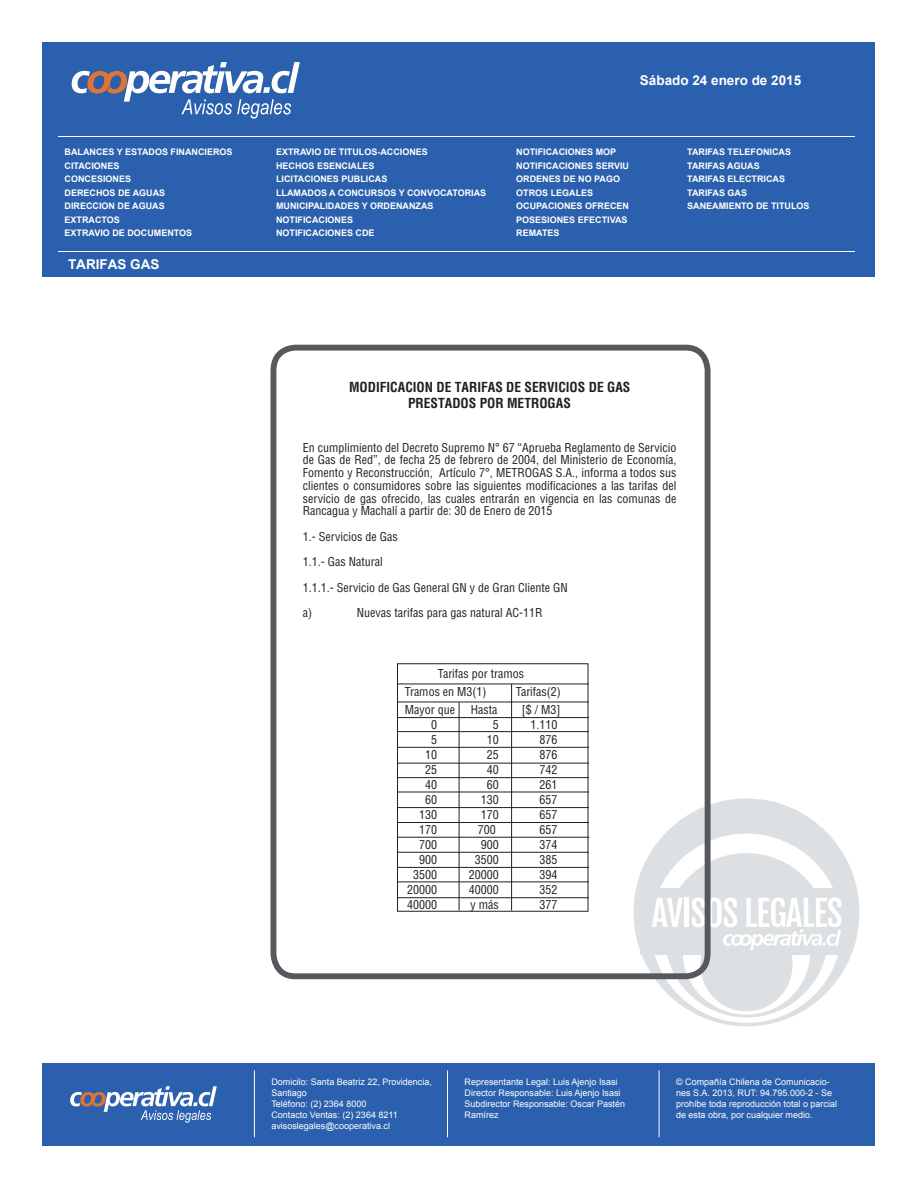
<style>
.page{position:relative;width:918px;height:1188px;background:#fff}
.page>*{position:absolute;margin:0;border:0;box-sizing:border-box;transform-origin:0 0}
.t1{font:700 condensed 13.5px/16.2px "Helvetica";color:#231f20;text-align:center}
.t2{font:700 13.5px "Arial";color:#fff}
.t3{font:condensed 12px/12.8px "Helvetica";color:#231f20}
.t4{font:700 9px/13.5px "Arial";color:#fff}
.t5{font:9px/10.8px "Arial";color:#fff}
</style>
<div class="page">
<div style="left:43px;top:43px;width:832px;height:233px;background:#2a60ad"></div>
<div style="left:43px;top:1063px;width:832px;height:82px;background:#2a60ad"></div>
<hr style="left:447px;top:1070px;width:1px;height:67px;background:#fff">
<hr style="left:659px;top:1070px;width:1px;height:67px;background:#fff">
<hr style="left:254px;top:1070px;width:1px;height:67px;background:#fff">
<svg style="left:70px;top:1086px;width:147px;height:37px"></svg>
<svg style="left:72px;top:62px;width:228px;height:57px"></svg>
<hr style="left:58px;top:136px;width:797px;height:1px;background:#fff">
<hr style="left:58px;top:251px;width:797px;height:1px;background:#fff">
<svg style="left:633px;top:798px;width:227px;height:228px"></svg>
<div style="left:651px;top:834px;width:191px;height:189px;background:#fff;border-radius:50%"></div>
<div style="left:664px;top:853px;width:164px;height:165px;background:#dde0e2;border-radius:50%"></div>
<div style="left:683px;top:889px;width:127px;height:126px;background:#fff;border-radius:50%"></div>
<div style="left:700px;top:918px;width:93px;height:93px;background:#dde0e2;border-radius:50%"></div>
<div style="left:641px;top:888px;width:209px;height:67px;background:#dde0e2"></div>
<svg style="left:652px;top:898px;width:31px;height:29px"></svg>
<div style="left:684px;top:898px;width:5px;height:29px;background:#fff"></div>
<svg style="left:692px;top:898px;width:150px;height:52px"></svg>
<div style="left:271px;top:345px;width:440px;height:634px;border:6px solid #55585d;border-radius:22px"></div>
<div style="left:397px;top:663px;width:191px;height:249px;border:1px solid #231f20"></div>
<hr style="left:397px;top:684px;width:192px;height:1px;background:#231f20">
<hr style="left:397px;top:717px;width:192px;height:1px;background:#231f20">
<hr style="left:397px;top:731px;width:192px;height:1px;background:#231f20">
<hr style="left:397px;top:747px;width:192px;height:1px;background:#231f20">
<hr style="left:397px;top:763px;width:192px;height:1px;background:#231f20">
<hr style="left:397px;top:777px;width:192px;height:1px;background:#231f20">
<hr style="left:397px;top:792px;width:192px;height:1px;background:#231f20">
<hr style="left:397px;top:807px;width:192px;height:1px;background:#231f20">
<hr style="left:397px;top:822px;width:192px;height:1px;background:#231f20">
<hr style="left:397px;top:837px;width:192px;height:1px;background:#231f20">
<hr style="left:397px;top:852px;width:192px;height:1px;background:#231f20">
<hr style="left:397px;top:867px;width:192px;height:1px;background:#231f20">
<hr style="left:397px;top:881px;width:192px;height:1px;background:#231f20">
<hr style="left:397px;top:897px;width:192px;height:1px;background:#231f20">
<hr style="left:397px;top:702px;width:192px;height:1px;background:#231f20">
<hr style="left:459px;top:702px;width:1px;height:208px;background:#231f20">
<hr style="left:511px;top:684px;width:1px;height:226px;background:#231f20">
<p class="t2" style="left:640px;top:71px;width:163px">Sábado 24 enero de 2015</p>
<p class="t4" style="left:65px;top:146px;width:170px">BALANCES Y ESTADOS FINANCIEROS<br>CITACIONES<br>CONCESIONES<br>DERECHOS DE AGUAS<br>DIRECCION DE AGUAS<br>EXTRACTOS<br>EXTRAVIO DE DOCUMENTOS</p>
<p class="t4" style="left:276px;top:146px;width:212px">EXTRAVIO DE TITULOS-ACCIONES<br>HECHOS ESENCIALES<br>LICITACIONES PUBLICAS<br>LLAMADOS A CONCURSOS Y CONVOCATORIAS<br>MUNICIPALIDADES Y ORDENANZAS<br>NOTIFICACIONES<br>NOTIFICACIONES CDE</p>
<p class="t4" style="left:516px;top:146px;width:114px">NOTIFICACIONES MOP<br>NOTIFICACIONES SERVIU<br>ORDENES DE NO PAGO<br>OTROS LEGALES<br>OCUPACIONES OFRECEN<br>POSESIONES EFECTIVAS<br>REMATES</p>
<p class="t4" style="left:687px;top:146px;width:124px">TARIFAS TELEFONICAS<br>TARIFAS AGUAS<br>TARIFAS ELECTRICAS<br>TARIFAS GAS<br>SANEAMIENTO DE TITULOS</p>
<p class="t2" style="left:68px;top:255px;width:93px">TARIFAS GAS</p>
<p class="t1" style="left:349px;top:379px;width:283px">MODIFICACION DE TARIFAS DE SERVICIOS DE GAS<br>PRESTADOS POR METROGAS</p>
<p class="t3" style="left:303px;top:441px;width:375px;text-align:justify">En cumplimiento del Decreto Supremo N° 67 “Aprueba Reglamento de Servicio de Gas de Red”, de fecha 25 de febrero de 2004, del Ministerio de Economía, Fomento y Reconstrucción, Artículo 7°, METROGAS S.A., informa a todos sus clientes o consumidores sobre las siguientes modificaciones a las tarifas del servicio de gas ofrecido, las cuales entrarán en vigencia en las comunas de Rancagua y Machalí a partir de: 30 de Enero de 2015</p>
<p class="t3" style="left:303px;top:524px;width:267px;line-height:25.5px">1.- Servicios de Gas<br>1.1.- Gas Natural<br>1.1.1.- Servicio de Gas General GN y de Gran Cliente GN a)</p>
<p class="t3" style="left:357px;top:606px;width:187px">Nuevas tarifas para gas natural AC-11R</p>
<p class="t3" style="left:405px;top:665px;width:121px;line-height:18px;text-indent:33px">Tarifas por tramos<br>Tramos en M3(1)</p>
<p class="t3" style="left:516px;top:685px;width:47px">Tarifas(2)</p>
<p class="t3" style="left:405px;top:703px;width:52px">Mayor que</p>
<p class="t3" style="left:471px;top:703px;width:28px">Hasta</p>
<p class="t3" style="left:522px;top:703px;width:40px">[$ / M3]</p>
<p class="t3" style="left:431px;top:718px;width:7px">0</p>
<p class="t3" style="left:493px;top:718px;width:7px">5</p>
<p class="t3" style="left:530px;top:718px;width:28px">1.110</p>
<p class="t3" style="left:431px;top:733px;width:7px">5</p>
<p class="t3" style="left:487px;top:733px;width:13px">10</p>
<p class="t3" style="left:539px;top:733px;width:19px">876</p>
<p class="t3" style="left:425px;top:748px;width:13px">10</p>
<p class="t3" style="left:487px;top:748px;width:13px">25</p>
<p class="t3" style="left:539px;top:748px;width:19px">876</p>
<p class="t3" style="left:425px;top:763px;width:13px">25</p>
<p class="t3" style="left:487px;top:763px;width:13px">40</p>
<p class="t3" style="left:539px;top:763px;width:19px">742</p>
<p class="t3" style="left:425px;top:778px;width:13px">40</p>
<p class="t3" style="left:487px;top:778px;width:13px">60</p>
<p class="t3" style="left:539px;top:778px;width:19px">261</p>
<p class="t3" style="left:425px;top:793px;width:13px">60</p>
<p class="t3" style="left:481px;top:793px;width:19px">130</p>
<p class="t3" style="left:539px;top:793px;width:19px">657</p>
<p class="t3" style="left:419px;top:808px;width:19px">130</p>
<p class="t3" style="left:481px;top:808px;width:19px">170</p>
<p class="t3" style="left:539px;top:808px;width:19px">657</p>
<p class="t3" style="left:419px;top:823px;width:19px">170</p>
<p class="t3" style="left:478px;top:823px;width:19px">700</p>
<p class="t3" style="left:539px;top:823px;width:19px">657</p>
<p class="t3" style="left:419px;top:838px;width:19px">700</p>
<p class="t3" style="left:481px;top:838px;width:19px">900</p>
<p class="t3" style="left:539px;top:838px;width:19px">374</p>
<p class="t3" style="left:419px;top:853px;width:19px">900</p>
<p class="t3" style="left:475px;top:853px;width:25px">3500</p>
<p class="t3" style="left:539px;top:853px;width:19px">385</p>
<p class="t3" style="left:413px;top:868px;width:25px">3500</p>
<p class="t3" style="left:469px;top:868px;width:31px">20000</p>
<p class="t3" style="left:539px;top:868px;width:19px">394</p>
<p class="t3" style="left:407px;top:883px;width:31px">20000</p>
<p class="t3" style="left:469px;top:883px;width:31px">40000</p>
<p class="t3" style="left:539px;top:883px;width:19px">352</p>
<p class="t3" style="left:407px;top:898px;width:31px">40000</p>
<p class="t3" style="left:471px;top:898px;width:30px">y más</p>
<p class="t3" style="left:539px;top:898px;width:19px">377</p>
<p class="t5" style="left:271px;top:1077px;width:162px">Domicilo: Santa Beatriz 22, Providencia,<br>Santiago<br>Teléfono: (2) 2364 8000<br>Contacto Ventas: (2) 2364 8211 avisoslegales@cooperativa.cl</p>
<p class="t5" style="left:465px;top:1077px;width:162px">Representante Legal: Luis Ajenjo Isasi<br>Director Responsable: Luis Ajenjo Isasi<br>Subdirector Responsable: Oscar Pastén<br>Ramírez</p>
<p class="t5" style="left:676px;top:1077px;width:163px">© Compañía Chilena de Comunicacio&shy;nes S.A. 2013, RUT: 94.795.000-2 - Se prohíbe toda reproducción total o parcial de esta obra, por cualquier medio.</p>
</div>
